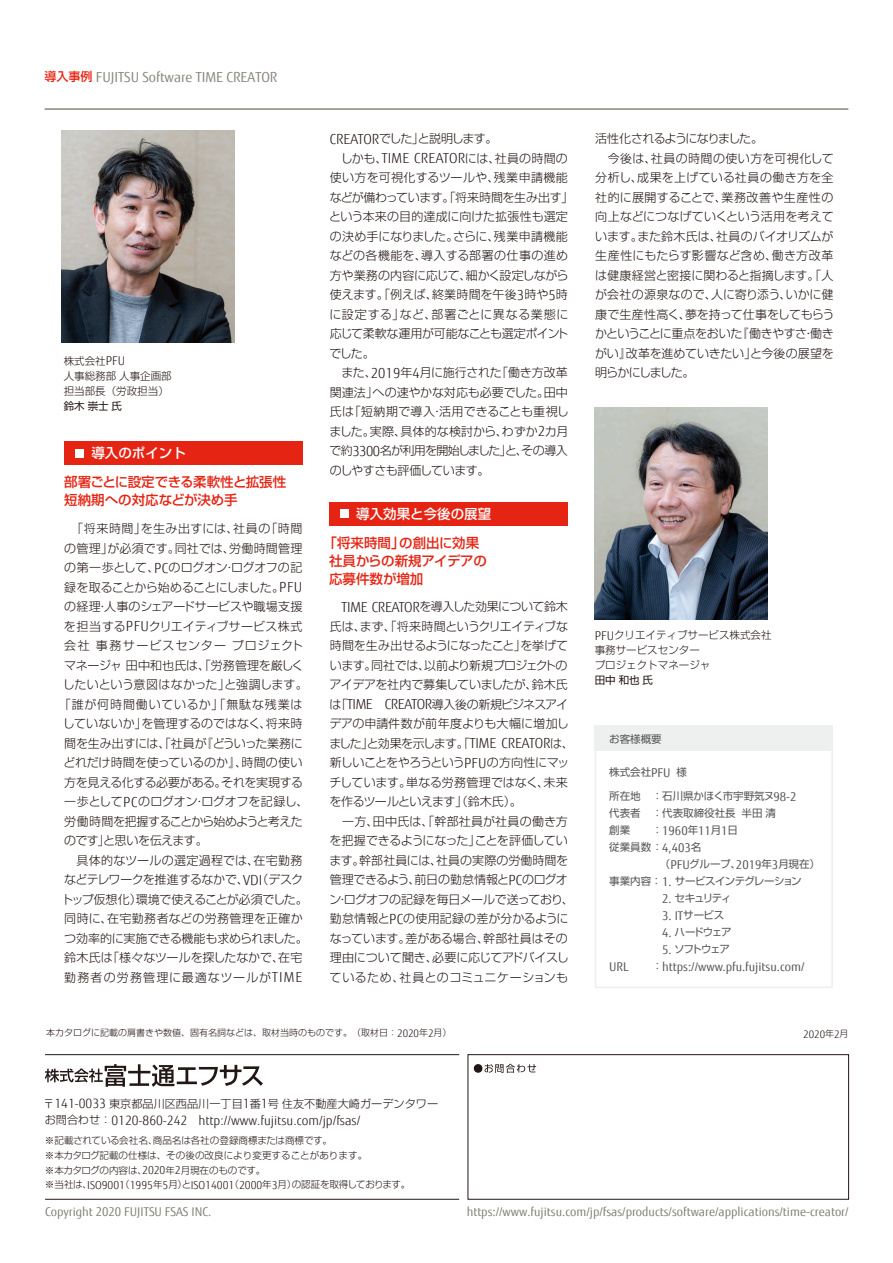
<style>
.page{position:relative;width:893px;height:1263px;background:#fff}
.page>*{position:absolute;margin:0;border:0;box-sizing:border-box;transform-origin:0 0}
.t1{font:13.8px "Fujitsu Sans";color:#8a877f}
.t2{font:500 13.5px/18px "Shin Go Pro";letter-spacing:-.01em;color:#e52413}
.t3{font:500 13.5px "Shin Go Pro";color:#fff}
.t4{font:300 12.9px "Fujitsu Sans";color:#221714}
.t5{font:12.15px "Fujitsu Sans";color:#808079}
.t6{font:12.15px/17px "Fujitsu Sans";color:#585757}
.t7{font:300 12px/19.5px "Shin Go Pro";letter-spacing:-.01em;color:#221714}
.t8{font:300 12px "Shin Go Pro";letter-spacing:-.06em;color:#221714}
.t9{font:300 12px "Shin Go Pro";letter-spacing:.01em;color:#221714}
.t10{font:300 12px "Shin Go Pro";letter-spacing:-.03em;color:#221714}
.t11{font:300 12px "Shin Go Pro";letter-spacing:-.05em;color:#221714}
.t12{font:300 12px "Shin Go Pro";letter-spacing:.045em;color:#221714}
.t13{font:300 12px "Shin Go Pro";letter-spacing:.02em;color:#221714}
.t14{font:300 12px "Shin Go Pro";letter-spacing:.07em;color:#221714}
.t15{font:300 12px "Shin Go Pro";letter-spacing:.03em;color:#221714}
.t16{font:300 12px "Shin Go Pro";letter-spacing:.035em;color:#221714}
.t17{font:300 12px "Shin Go Pro";letter-spacing:.095em;color:#221714}
.t18{font:300 12px "Shin Go Pro";letter-spacing:.09em;color:#221714}
.t19{font:300 11.1px "Shin Go Pro";color:#221714}
.t20{font:10.5px/17px "Shin Go Pro";letter-spacing:-.005em;color:#585757}
.t21{font:300 10.5px/14.9px "Shin Go Pro";color:#221714}
.t22{font:10.5px "Shin Go Pro";letter-spacing:-.055em;color:#585757}
.t23{font:10.5px "Shin Go Pro";letter-spacing:.14em;color:#221714}
.t24{font:300 10.35px "Fujitsu Sans";color:#221714}
.t25{font:300 9.6px/14.9px "Shin Go Pro";color:#221714}
.t26{font:300 9px "Shin Go Pro";color:#221714}
.s1{font-family:"Shin Go Pro";font-weight:500;font-size:12px;color:#e52413}
.s2{font-family:"Fujitsu Sans";font-size:12.15px}
.s3{font-family:"Fujitsu Sans";font-size:13.8px}
.s4{font-family:"Shin Go Pro";font-size:10.5px}
.s5{font-family:"Fujitsu Sans";font-size:10.35px}
.s6{font-family:"Shin Go Pro";font-size:9px}
.s7{font-family:"Fujitsu Sans";font-size:12.9px}
.s8{font-family:"Shin Go Pro";font-size:11.1px}
.s9{font-family:"Fujitsu Sans";font-size:10.95px}
</style>
<div class="page">
<div style="left:468px;top:1054px;width:381px;height:145px;border:1px solid #221714"></div>
<hr style="left:45px;top:1199px;width:414px;height:1px;background:#221714">
<hr style="left:45px;top:1054px;width:414px;height:1px;background:#221714">
<svg style="left:474px;top:1064px;width:62px;height:9px"></svg>
<svg style="left:45px;top:1064px;width:218px;height:23px"></svg>
<div style="left:595px;top:725px;width:238px;height:26px;background:#eeefef"></div>
<svg style="left:595px;top:751px;width:238px;height:237px"></svg>
<div style="left:64px;top:441px;width:238px;height:23px;background:#e52413"></div>
<div style="left:75px;top:449px;width:9px;height:8px;background:#fff"></div>
<div style="left:329px;top:502px;width:238px;height:24px;background:#e52413"></div>
<div style="left:340px;top:509px;width:8px;height:9px;background:#fff"></div>
<img style="left:61px;top:131px;width:173px;height:212px">
<img style="left:595px;top:407px;width:173px;height:212px">
<hr style="left:45px;top:108px;width:803px;height:2px;background:#87877f">
<p class="t1" style="left:45px;top:68px;width:234px"><span class="s1">導入事例</span> FUJITSU Software TIME CREATOR</p>
<p class="t21" style="left:64px;top:352px;width:109px">株式会社<span class="s2">PFU<br></span>人事総務部人事企画部担当部長（労政担当）</p>
<p class="t23" style="left:64px;top:397px;width:60px">鈴木崇士氏</p>
<p class="t3" style="left:91px;top:442px;width:96px">導入のポイント</p>
<p class="t2" style="left:64px;top:471px;width:223px">部署ごとに設定できる柔軟性と拡張性短納期への対応などが決め手</p>
<p class="t12" style="left:64px;top:519px;width:240px">　「将来時間」を生み出すには、社員の「時間</p>
<p class="t13" style="left:64px;top:538px;width:240px">の管理」が必須です。同社では、労働時間管理</p>
<p class="t7" style="left:64px;top:556px;width:240px">の第一歩として、<span class="s3">PC</span>のログオン・ログオフの記</p>
<p class="t8" style="left:64px;top:577px;width:240px">録を取ることから始めることにしました。<span class="s3">PFU</span></p>
<p class="t7" style="left:64px;top:595px;width:240px">の経理・人事のシェアードサービスや職場支援</p>
<p class="t9" style="left:64px;top:616px;width:240px">を担当する<span class="s3">PFU</span>クリエイティブサービス株式</p>
<p class="t18" style="left:64px;top:636px;width:240px">会社事務サービスセンタープロジェクト</p>
<p class="t7" style="left:64px;top:654px;width:241px">マネージャ田中和也氏は、「労務管理を厳しく</p>
<p class="t7" style="left:63px;top:673px;width:246px">したいという意図はなかった」と強調します。</p>
<p class="t14" style="left:59px;top:694px;width:245px">「誰が何時間働いているか」「無駄な残業は</p>
<p class="t9" style="left:63px;top:714px;width:241px">していないか」を管理するのではなく、将来時</p>
<p class="t7" style="left:64px;top:732px;width:240px">間を生み出すには、「社員が『どういった業務に</p>
<p class="t7" style="left:64px;top:751px;width:240px">どれだけ時間を使っているのか』、時間の使い</p>
<p class="t10" style="left:64px;top:772px;width:240px">方を見える化する必要がある。それを実現する</p>
<p class="t7" style="left:64px;top:790px;width:246px">一歩として<span class="s3">PC</span>のログオン・ログオフを記録し、</p>
<p class="t8" style="left:64px;top:811px;width:240px">労働時間を把握することから始めようと考えた</p>
<p class="t11" style="left:64px;top:831px;width:145px">のです」と思いを伝えます。</p>
<p class="t15" style="left:64px;top:850px;width:240px">　具体的なツールの選定過程では、在宅勤務</p>
<p class="t11" style="left:64px;top:870px;width:240px">などテレワークを推進するなかで、<span class="s3">VDI</span>（デスク</p>
<p class="t7" style="left:62px;top:888px;width:248px">トップ仮想化）環境で使えることが必須でした。</p>
<p class="t16" style="left:64px;top:909px;width:240px">同時に、在宅勤務者などの労務管理を正確か</p>
<p class="t10" style="left:64px;top:928px;width:245px">つ効率的に実施できる機能も求められました。</p>
<p class="t7" style="left:64px;top:946px;width:240px">鈴木氏は「様々なツールを探したなかで、在宅</p>
<p class="t17" style="left:64px;top:967px;width:240px">勤務者の労務管理に最適なツールが<span class="s3">TIME</span></p>
<p class="t7" style="left:329px;top:127px;width:246px"><span class="s3">CREATOR</span>でした」と説明します。<br>　しかも、<span class="s3">TIME CREATOR</span>には、社員の時間の使い方を可視化するツールや、残業申請機能などが備わっています。「将来時間を生み出す」という本来の目的達成に向けた拡張性も選定の決め手になりました。さらに、残業申請機能などの各機能を、導入する部署の仕事の進め方や業務の内容に応じて、細かく設定しながら使えます。「例えば、終業時間を午後<span class="s3">3</span>時や<span class="s3">5</span>時に設定する」など、部署ごとに異なる業態に応じて柔軟な運用が可能なことも選定ポイントでした。<br>　また、<span class="s3">2019</span>年<span class="s3">4</span>月に施行された「働き方改革関連法」への速やかな対応も必要でした。田中氏は「短納期で導入・活用できることも重視しました。実際、具体的な検討から、わずか<span class="s3">2</span>カ月で約<span class="s3">3300</span>名が利用を開始しました」と、その導入のしやすさも評価しています。</p>
<p class="t3" style="left:356px;top:503px;width:137px">導入効果と今後の展望</p>
<p class="t2" style="left:329px;top:532px;width:159px;text-indent:-5px">「将来時間」の創出に効果社員からの新規アイデアの応募件数が増加</p>
<p class="t7" style="left:329px;top:595px;width:246px;text-indent:12px"><span class="s3">TIME CREATOR</span>を導入した効果について鈴木氏は、まず、「将来時間というクリエイティブな時間を生み出せるようになったこと」を挙げています。同社では、以前より新規プロジェクトのアイデアを社内で募集していましたが、鈴木氏は「<span class="s3">TIME CREATOR</span>導入後の新規ビジネスアイデアの申請件数が前年度よりも大幅に増加しました」と効果を示します。「<span class="s3">TIME CREATOR</span>は、新しいことをやろうという<span class="s3">PFU</span>の方向性にマッチしています。単なる労務管理ではなく、未来を作るツールといえます」（鈴木氏）。<br>　一方、田中氏は、「幹部社員が社員の働き方を把握できるようになった」ことを評価しています。幹部社員には、社員の実際の労働時間を管理できるよう、前日の勤怠情報と<span class="s3">PC</span>のログオン・ログオフの記録を毎日メールで送っており、勤怠情報と<span class="s3">PC</span>の使用記録の差が分かるようになっています。差がある場合、幹部社員はその理由について聞き、必要に応じてアドバイスしているため、社員とのコミュニケーションも</p>
<p class="t7" style="left:595px;top:127px;width:241px">活性化されるようになりました。<br>　今後は、社員の時間の使い方を可視化して分析し、成果を上げている社員の働き方を全社的に展開することで、業務改善や生産性の向上などにつなげていくという活用を考えています。また鈴木氏は、社員のバイオリズムが生産性にもたらす影響など含め、働き方改革は健康経営と密接に関わると指摘します。「人が会社の源泉なので、人に寄り添う、いかに健康で生産性高く、夢を持って仕事をしてもらうかということに重点をおいた『働きやすさ・働きがい』改革を進めていきたい」と今後の展望を明らかにしました。</p>
<p class="t21" style="left:595px;top:626px;width:178px"><span class="s2">PFU</span>クリエイティブサービス株式会社事務サービスセンター<br>プロジェクトマネージャ</p>
<p class="t23" style="left:595px;top:671px;width:60px">田中和也氏</p>
<p class="t20" style="left:609px;top:729px;width:54px">お客様概要</p>
<p class="t20" style="left:609px;top:762px;width:79px">株式会社<span class="s2">PFU</span> 様</p>
<p class="t20" style="left:609px;top:786px;width:189px">所在地 ：石川県かほく市宇野気ヌ<span class="s2">98-2</span>代表者 ：代表取締役社長 半田清<br>創業</p>
<p class="t6" style="left:662px;top:822px;width:77px">1960<span class="s4">年</span>11<span class="s4">月</span>1<span class="s4">日<br></span>4,403<span class="s4">名</span></p>
<p class="t20" style="left:660px;top:854px;width:162px">（<span class="s2">PFU</span>グループ、<span class="s2">2019</span>年<span class="s2">3</span>月現在）</p>
<p class="t20" style="left:662px;top:888px;width:71px"><span class="s2">2.</span> セキュリティ</p>
<p class="t6" style="left:662px;top:907px;width:63px">3. IT<span class="s4">サービス</span></p>
<p class="t20" style="left:662px;top:922px;width:71px"><span class="s2">4.</span> ハードウェア</p>
<p class="t20" style="left:662px;top:939px;width:69px"><span class="s2">5.</span> ソフトウェア</p>
<p class="t6" style="left:662px;top:958px;width:144px">https://www.pfu.fujitsu.com/</p>
<p class="t20" style="left:609px;top:820px;width:55px;text-align:right">：<br>従業員数：</p>
<p class="t22" style="left:609px;top:872px;width:194px">事業内容：<span class="s2">1.</span> サービスインテグレーション</p>
<p class="t6" style="left:609px;top:958px;width:21px">URL</p>
<p class="t20" style="left:652px;top:956px;width:12px">：</p>
<p class="t26" style="left:46px;top:1025px;width:407px">本カタログに記載の肩書きや数値、固有名詞などは、取材当時のものです。（取材日：<span class="s5">2020</span>年<span class="s5">2</span>月）</p>
<p class="t24" style="left:803px;top:1028px;width:47px">2020<span class="s6">年</span>2<span class="s6">月</span></p>
<p class="t19" style="left:43px;top:1094px;width:396px">〒<span class="s7">141-0033</span> 東京都品川区西品川一丁目<span class="s7">1</span>番<span class="s7">1</span>号住友不動産大崎ガーデンタワー</p>
<p class="t4" style="left:45px;top:1113px;width:317px"><span class="s8">お問合わせ：</span>0120-860-242 http://www.fujitsu.com/jp/fsas/</p>
<p class="t25" style="left:45px;top:1132px;width:367px">※記載されている会社名、商品名は各社の登録商標または商標です。<br>※本カタログ記載の仕様は、その後の改良により変更することがあります。<br>※本カタログの内容は、<span class="s9">2020</span>年<span class="s9">2</span>月現在のものです。<br>※当社は、<span class="s9">ISO9001</span>（<span class="s9">1995</span>年<span class="s9">5</span>月）と<span class="s9">ISO14001</span>（<span class="s9">2000</span>年<span class="s9">3</span>月）の認証を取得しております。</p>
<p class="t5" style="left:45px;top:1204px;width:168px">Copyright 2020 FUJITSU FSAS INC.</p>
<p class="t5" style="left:467px;top:1204px;width:383px">https://www.fujitsu.com/jp/fsas/products/software/applications/time-creator/</p>
</div>
